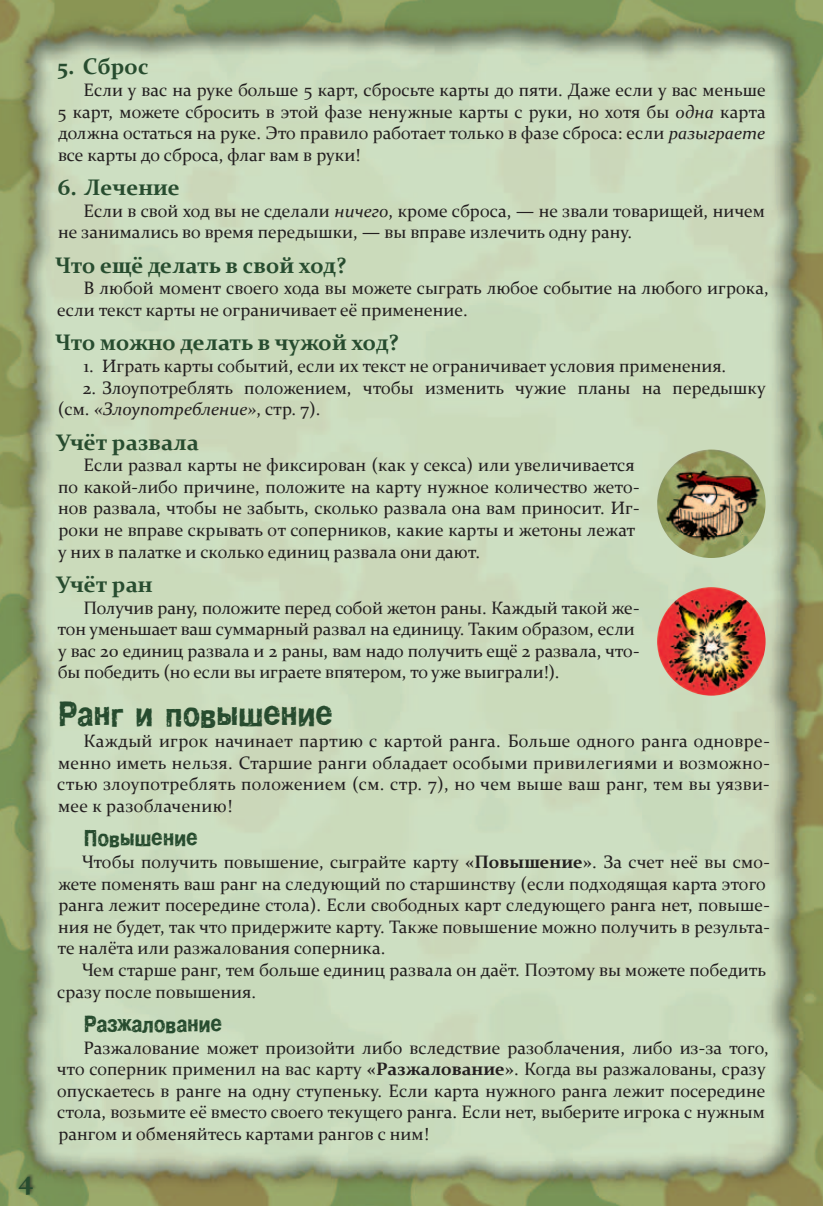
<style>
.page{position:relative;width:823px;height:1206px;background:#fff}
.page>*{position:absolute;margin:0;border:0;box-sizing:border-box;transform-origin:0 0}
.t1{font:40.5px "Crash C";color:#274c2f}
.t2{font:27px "Crash C";color:#274c2f}
.t3{font:700 27px "Constantia";color:#274c2f}
.t4{font:700 22.5px "Constantia";color:#274c2f}
.t5{font:18px/21.6px "Constantia";color:#231f20}
.s1{font-style:italic}
.s2{font-weight:700}
</style>
<div class="page">
<img style="left:0;top:0;width:791px;height:1205px">
<img style="left:791px;top:0;width:32px;height:1205px">
<div style="left:18px;top:1171px;width:19px;height:24px;background:#231f20;opacity:.6"></div>
<img style="left:657px;top:449px;width:108px;height:109px;border-radius:54px">
<img style="left:657px;top:587px;width:108px;height:108px;border-radius:54px">
<h2 class="t3" style="left:18px;top:1160px;width:16px">4</h2>
<p class="t4" style="left:58px;top:51px;width:93px">5. Сброс</p>
<p class="t5" style="left:58px;top:78px;width:709px;text-align:justify;text-indent:26px">Если у вас на руке больше 5 карт, сбросьте карты до пяти. Даже если у вас меньше 5 карт, можете сбросить в этой фазе ненужные карты с руки, но хотя бы <span class="s1">одна</span> карта должна остаться на руке. Это правило работает только в фазе сброса: если <span class="s1">разыграете </span>все карты до сброса, флаг вам в руки!</p>
<p class="t4" style="left:58px;top:172px;width:123px">6. Лечение</p>
<p class="t5" style="left:58px;top:199px;width:708px;text-indent:26px">Если в свой ход вы не сделали <span class="s1">ничего</span>, кроме сброса, — не звали товарищей, ничем не занимались во время передышки, — вы вправе излечить одну рану.</p>
<p class="t4" style="left:55px;top:249px;width:293px">Что ещё делать в свой ход?</p>
<p class="t5" style="left:57px;top:276px;width:713px;text-indent:26px">В любой момент своего хода вы можете сыграть любое событие на любого игрока, если текст карты не ограничивает её применение.</p>
<p class="t4" style="left:55px;top:327px;width:345px">Что можно делать в чужой ход?</p>
<p class="t5" style="left:83px;top:354px;width:644px">1. Играть карты событий, если их текст не ограничивает условия применения.</p>
<p class="t5" style="left:58px;top:376px;width:709px;text-indent:25px">2. Злоупотреблять положением, чтобы изменить чужие планы на передышку (см. <span class="s1">«Злоупотребление»</span>, стр. 7).</p>
<p class="t4" style="left:56px;top:426px;width:144px">Учёт развала</p>
<p class="t5" style="left:58px;top:453px;width:583px;text-indent:26px">Если развал карты не фиксирован (как у секса) или увеличивается по какой-либо причине, положите на карту нужное количество жето&shy;нов развала, чтобы не забыть, сколько развала она вам приносит. Иг&shy;роки не вправе скрывать от соперников, какие карты и жетоны лежат у них в палатке и сколько единиц развала они дают.</p>
<p class="t4" style="left:56px;top:569px;width:98px">Учёт ран</p>
<p class="t5" style="left:58px;top:596px;width:583px;text-indent:26px">Получив рану, положите перед собой жетон раны. Каждый такой же&shy;тон уменьшает ваш суммарный развал на единицу. Таким образом, если у вас 20 единиц развала и 2 раны, вам надо получить ещё 2 развала, что&shy;бы победить (но если вы играете впятером, то уже выиграли!).</p>
<h1 class="t1" style="left:58px;top:693px;width:276px">Ранг и повышение</h1>
<p class="t5" style="left:57px;top:729px;width:714px;text-align:justify;text-indent:26px">Каждый игрок начинает партию с картой ранга. Больше одного ранга одновре&shy;менно иметь нельзя. Старшие ранги обладает особыми привилегиями и возможно&shy;стью злоупотреблять положением (см. стр. 7), но чем выше ваш ранг, тем вы уязви&shy;мее к разоблачению!</p>
<h2 class="t2" style="left:84px;top:825px;width:115px">Повышение</h2>
<p class="t5" style="left:58px;top:850px;width:713px;text-indent:24px">Чтобы получить повышение, сыграйте карту <span class="s2">«Повышение»</span>. За счет неё вы смо&shy;жете поменять ваш ранг на следующий по старшинству (если подходящая карта этого ранга лежит посередине стола). Если свободных карт следующего ранга нет, повыше&shy;ния не будет, так что придержите карту. Также повышение можно получить в результа&shy;те налёта или разжалования соперника.</p>
<p class="t5" style="left:57px;top:958px;width:710px;text-indent:24px">Чем старше ранг, тем больше единиц развала он даёт. Поэтому вы можете победить сразу после повышения.</p>
<h2 class="t2" style="left:84px;top:1010px;width:140px">Разжалование</h2>
<p class="t5" style="left:57px;top:1035px;width:713px;text-indent:27px">Разжалование может произойти либо вследствие разоблачения, либо из-за того, что соперник применил на вас карту <span class="s2">«Разжалование»</span>. Когда вы разжалованы, сразу опускаетесь в ранге на одну ступеньку. Если карта нужного ранга лежит посередине стола, возьмите её вместо своего текущего ранга. Если нет, выберите игрока с нужным рангом и обменяйтесь картами рангов с ним!</p>
</div>
